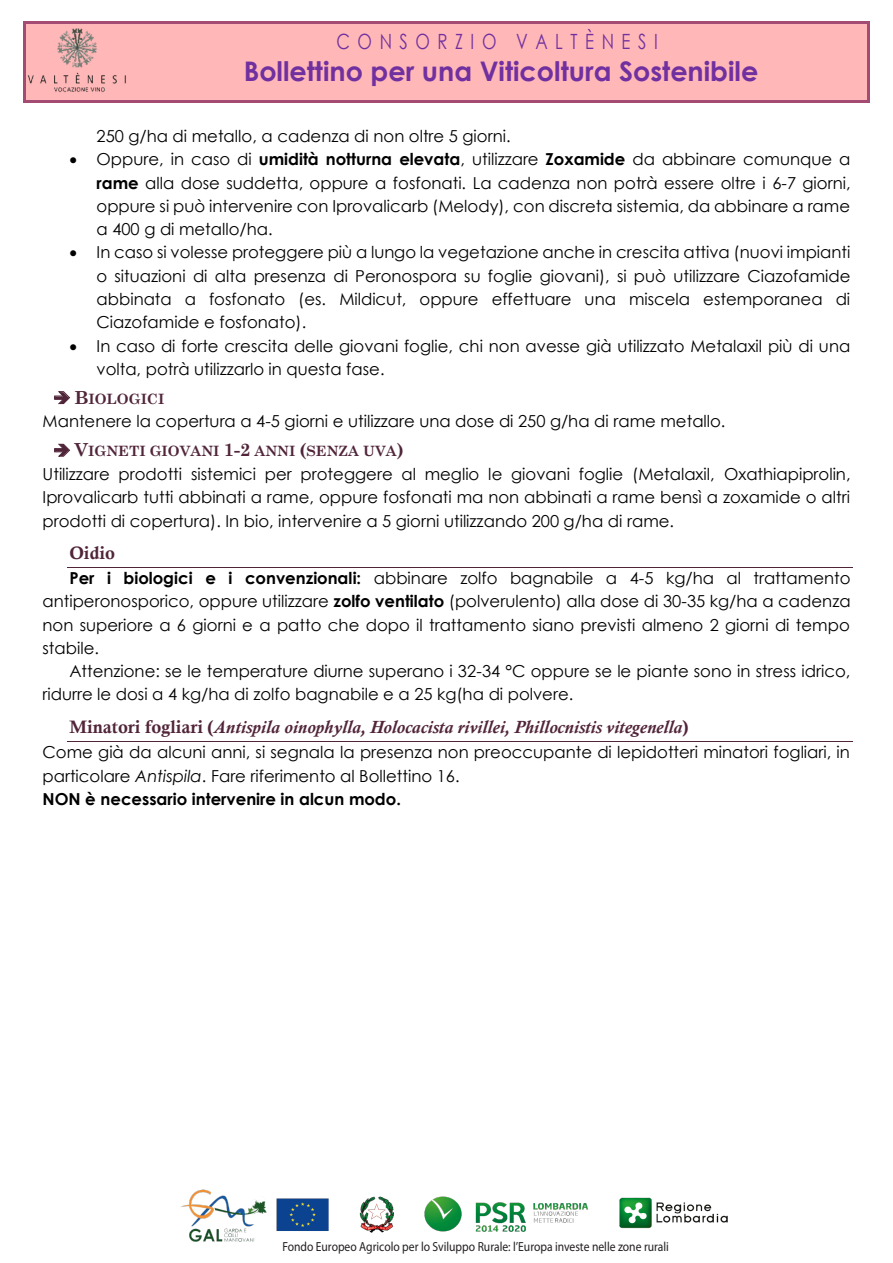
<style>
.page{position:relative;width:893px;height:1263px;background:#fff}
.page>*{position:absolute;margin:0;border:0;box-sizing:border-box;transform-origin:0 0}
.t1{font:700 27px "Century Gothic";color:#7030a0}
.t2{font:21px "Century Gothic";letter-spacing:.455em;color:#7030a0;scale:.79 1}
.t3{font:italic 700 18px "Calisto";color:#512539}
.t4{font:18px "Calis MT Bol";color:#512539}
.t5{font:16.5px/23.2px "Century Gothic";color:#000;text-align:justify}
.t6{font:700 14.25px "Century Schoolbook";color:#512539}
.t7{font:13.2px "Myriad Pro";color:#231f20;scale:.88 1}
.s1{font-weight:700}
.s2{font-size:18px}
.s3{font-family:"Calis MT Bol";font-weight:400;font-style:normal}
.s4{font-style:italic}
</style>
<div class="page">
<div style="left:26px;top:24px;width:109px;height:76px;background:#ffb7b7"></div>
<div style="left:135px;top:24px;width:733px;height:76px;background:#ffb7b7"></div>
<hr style="left:26px;top:21px;width:109px;height:3px;background:#a34b73">
<hr style="left:137px;top:21px;width:731px;height:3px;background:#a34b73">
<hr style="left:23px;top:24px;width:3px;height:76px;background:#a34b73">
<hr style="left:26px;top:100px;width:109px;height:2px;background:#a34b73">
<hr style="left:136px;top:100px;width:732px;height:2px;background:#a34b73">
<hr style="left:868px;top:24px;width:2px;height:76px;background:#a34b73">
<img style="left:27px;top:28px;width:99px;height:64px">
<svg style="left:54px;top:391px;width:16px;height:13px"></svg>
<svg style="left:54px;top:444px;width:16px;height:13px"></svg>
<hr style="left:67px;top:567px;width:786px;height:1px;background:#512539">
<hr style="left:67px;top:741px;width:786px;height:1px;background:#512539">
<img style="left:180px;top:1189px;width:548px;height:53px">
<p class="t2" style="left:336px;top:27px;width:408px">CONSORZIO VALTÈNESI</p>
<h1 class="t1" style="left:244px;top:51px;width:516px">Bollettino per una Viticoltura Sostenibile</h1>
<p class="t5" style="left:97px;top:124px;width:416px">250 g/ha di metallo, a cadenza di non oltre 5 giorni.</p>
<p class="t5" style="left:97px;top:147px;width:756px;text-indent:-27px">• Oppure, in caso di <span class="s1">umidità notturna elevata</span>, utilizzare <span class="s1">Zoxamide</span> da abbinare comunque a <span class="s1">rame</span> alla dose suddetta, oppure a fosfonati. La cadenza non potrà essere oltre i 6-7 giorni, oppure si può intervenire con Iprovalicarb (Melody), con discreta sistemia, da abbinare a rame a 400 g di metallo/ha.</p>
<p class="t5" style="left:97px;top:240px;width:755px;text-indent:-27px">• In caso si volesse proteggere più a lungo la vegetazione anche in crescita attiva (nuovi impianti o situazioni di alta presenza di Peronospora su foglie giovani), si può utilizzare Ciazofamide abbinata a fosfonato (es. Mildicut, oppure effettuare una miscela estemporanea di Ciazofamide e fosfonato).</p>
<p class="t5" style="left:97px;top:334px;width:755px;text-indent:-27px">• In caso di forte crescita delle giovani foglie, chi non avesse già utilizzato Metalaxil più di una volta, potrà utilizzarlo in questa fase.</p>
<p class="t6" style="left:53px;top:387px;width:113px">➔ <span class="s2">B</span>IOLOGICI</p>
<p class="t5" style="left:43px;top:410px;width:684px">Mantenere la copertura a 4-5 giorni e utilizzare una dose di 250 g/ha di rame metallo.</p>
<p class="t6" style="left:53px;top:440px;width:352px">➔ <span class="s2">V</span>IGNETI GIOVANI <span class="s2">1-2</span> ANNI <span class="s2">(</span>SENZA UVA<span class="s2">)</span></p>
<p class="t5" style="left:43px;top:462px;width:809px">Utilizzare prodotti sistemici per proteggere al meglio le giovani foglie (Metalaxil, Oxathiapiprolin, Iprovalicarb tutti abbinati a rame, oppure fosfonati ma non abbinati a rame bensì a zoxamide o altri prodotti di copertura). In bio, intervenire a 5 giorni utilizzando 200 g/ha di rame.</p>
<p class="t4" style="left:69px;top:543px;width:47px">Oidio</p>
<p class="t5" style="left:43px;top:566px;width:809px;text-indent:27px"><span class="s1">Per i biologici e i convenzionali:</span> abbinare zolfo bagnabile a 4-5 kg/ha al trattamento antiperonosporico, oppure utilizzare <span class="s1">zolfo ventilato</span> (polverulento) alla dose di 30-35 kg/ha a cadenza non superiore a 6 giorni e a patto che dopo il trattamento siano previsti almeno 2 giorni di tempo stabile.</p>
<p class="t5" style="left:43px;top:659px;width:809px;text-indent:27px">Attenzione: se le temperature diurne superano i 32-34 °C oppure se le piante sono in stress idrico, ridurre le dosi a 4 kg/ha di zolfo bagnabile e a 25 kg(ha di polvere.</p>
<p class="t3" style="left:69px;top:717px;width:620px"><span class="s3">Minatori fogliari (</span>Antispila oinophylla, Holocacista rivillei, Phillocnistis vitegenella<span class="s3">)</span></p>
<p class="t5" style="left:43px;top:740px;width:809px;text-align:left">Come già da alcuni anni, si segnala la presenza non preoccupante di lepidotteri minatori fogliari, in particolare <span class="s4">Antispila</span>. Fare riferimento al Bollettino 16.<br><span class="s1">NON è necessario intervenire in alcun modo.</span></p>
<p class="t7" style="left:282px;top:1239px;width:441px">Fondo Europeo Agricolo per lo Sviluppo Rurale: l’Europa investe nelle zone rurali</p>
</div>
